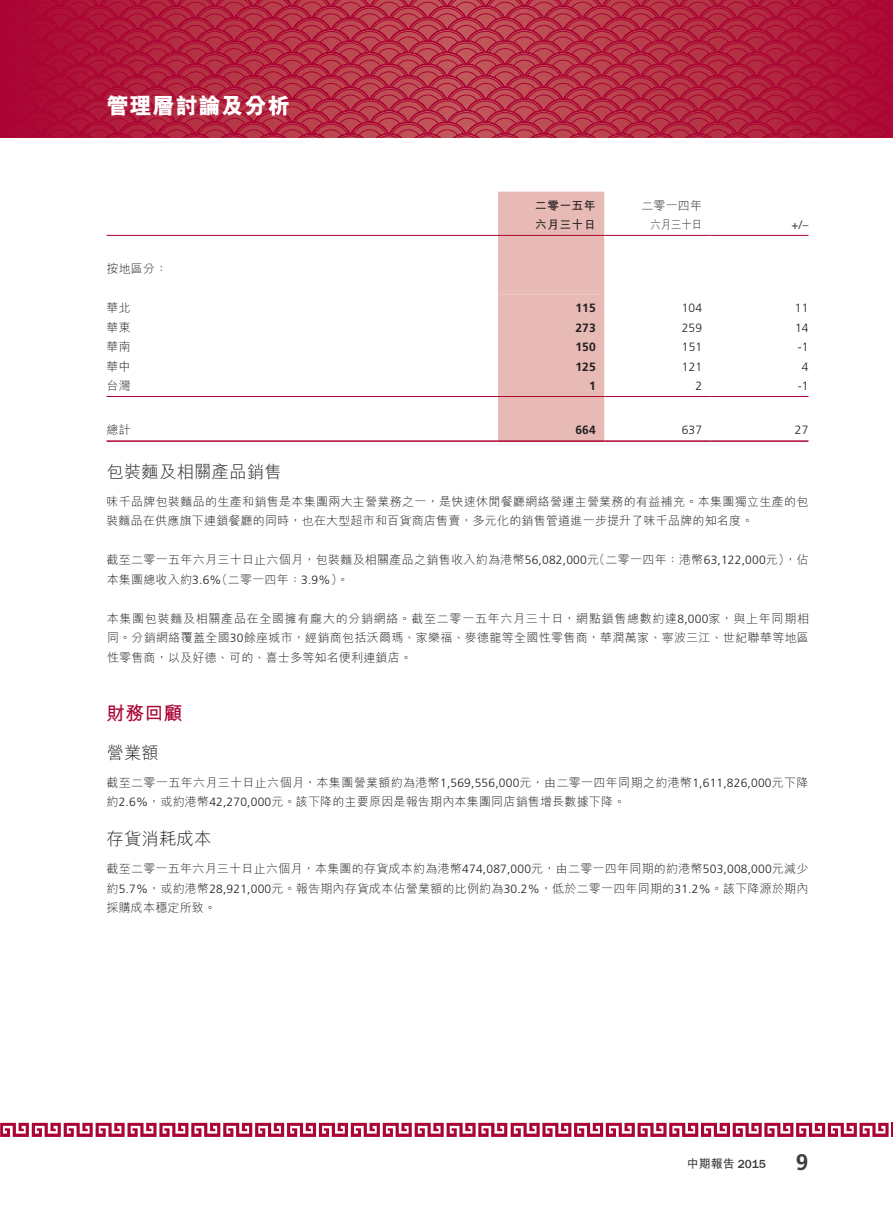
<style>
.page{position:relative;width:893px;height:1212px;background:#fff}
.page>*{position:absolute;margin:0;border:0;box-sizing:border-box;transform-origin:0 0}
.t1{font:22.5px "M Hei HK Xbold E Ten B5 H";letter-spacing:.02em;color:#fff}
.t2{font:700 22.5px "Frutiger LT Std";color:#3e3e3f}
.t3{font:18.75px "M Hei HK Bold E Ten B5 H";color:#ab0333}
.t4{font:17.25px "M Hei HK Light E Ten B5 H";letter-spacing:.015em;color:#231f20}
.t5{font:12px/19.5px "M Hei HK Light E Ten B5 H";letter-spacing:.02em;color:#231f20}
.t6{font:300 12px "Frutiger LT Std";letter-spacing:.015em;color:#231f20}
.t7{font:700 12px "Frutiger LT Std";letter-spacing:.015em;color:#231f20}
.t8{font:12px "M Hei HK Bold E Ten B5 H";letter-spacing:.015em;color:#231f20}
.t9{font:12px "M Hei HK Bold E Ten B5 H";color:#3e3e3f}
.t10{font:12px "M Hei HK Light E Ten B5 H";letter-spacing:.02em;color:#231f20;scale:.85 1}
.s1{font-family:"Frutiger LT Std";font-weight:300}
.s2{font-family:"Franklin Gothic";font-weight:500}
</style>
<div class="page">
<svg style="left:1px;top:0;width:348px;height:137px"></svg>
<svg style="left:349px;top:0;width:543px;height:137px"></svg>
<svg style="left:0;top:1123px;width:892px;height:14px"></svg>
<div style="left:498px;top:192px;width:106px;height:248px;background:#e7bab5"></div>
<hr style="left:106px;top:235px;width:392px;height:1px;background:#ab0333">
<hr style="left:498px;top:235px;width:106px;height:1px;background:#ab0333">
<hr style="left:604px;top:235px;width:106px;height:1px;background:#ab0333">
<hr style="left:710px;top:235px;width:98px;height:1px;background:#ab0333">
<hr style="left:106px;top:396px;width:392px;height:1px;background:#ab0333">
<hr style="left:498px;top:396px;width:106px;height:1px;background:#ab0333">
<hr style="left:604px;top:396px;width:106px;height:1px;background:#ab0333">
<hr style="left:710px;top:396px;width:98px;height:1px;background:#ab0333">
<hr style="left:106px;top:440px;width:392px;height:2px;background:#ab0333">
<hr style="left:498px;top:440px;width:106px;height:2px;background:#ab0333">
<hr style="left:604px;top:440px;width:106px;height:2px;background:#ab0333">
<hr style="left:710px;top:440px;width:98px;height:2px;background:#ab0333">
<h1 class="t1" style="left:106px;top:97px;width:185px">管理層討論及分析</h1>
<p class="t8" style="left:535px;top:201px;width:62px">二零一五年</p>
<p class="t5" style="left:641px;top:197px;width:62px">二零一四年</p>
<p class="t8" style="left:535px;top:220px;width:62px">六月三十日</p>
<p class="t10" style="left:650px;top:220px;width:62px">六月三十日</p>
<p class="t6" style="left:791px;top:220px;width:18px">+/–</p>
<p class="t5" style="left:106px;top:261px;width:62px">按地區分：</p>
<p class="t5" style="left:106px;top:300px;width:26px">華北</p>
<p class="t7" style="left:575px;top:301px;width:22px">115</p>
<p class="t6" style="left:681px;top:303px;width:22px">104</p>
<p class="t6" style="left:795px;top:303px;width:15px">11</p>
<p class="t5" style="left:107px;top:319px;width:26px">華東</p>
<p class="t7" style="left:575px;top:321px;width:22px">273</p>
<p class="t6" style="left:681px;top:322px;width:22px">259</p>
<p class="t6" style="left:795px;top:322px;width:15px">14</p>
<p class="t5" style="left:107px;top:339px;width:26px">華南</p>
<p class="t7" style="left:575px;top:340px;width:22px">150</p>
<p class="t6" style="left:681px;top:342px;width:22px">151</p>
<p class="t6" style="left:797px;top:342px;width:12px">-1</p>
<p class="t5" style="left:107px;top:358px;width:26px">華中</p>
<p class="t7" style="left:575px;top:360px;width:22px">125</p>
<p class="t6" style="left:681px;top:361px;width:22px">121</p>
<p class="t6" style="left:801px;top:361px;width:8px">4</p>
<p class="t5" style="left:107px;top:378px;width:26px">台灣</p>
<p class="t7" style="left:589px;top:379px;width:8px">1</p>
<p class="t6" style="left:695px;top:381px;width:8px">2</p>
<p class="t6" style="left:797px;top:381px;width:12px">-1</p>
<p class="t5" style="left:106px;top:422px;width:26px">總計</p>
<p class="t7" style="left:575px;top:423px;width:22px">664</p>
<p class="t6" style="left:681px;top:425px;width:22px">637</p>
<p class="t6" style="left:795px;top:425px;width:15px">27</p>
<h3 class="t4" style="left:106px;top:465px;width:177px">包裝麵及相關產品銷售</h3>
<p class="t5" style="left:106px;top:493px;width:703px">味千品牌包裝麵品的生產和銷售是本集團兩大主營業務之一，是快速休閒餐廳網絡營運主營業務的有益補充。本集團獨立生產的包裝麵品在供應旗下連鎖餐廳的同時，也在大型超市和百貨商店售賣，多元化的銷售管道進一步提升了味千品牌的知名度。</p>
<p class="t5" style="left:107px;top:552px;width:703px">截至二零一五年六月三十日止六個月，包裝麵及相關產品之銷售收入約為港幣<span class="s1">56,082,000</span>元（二零一四年：港幣<span class="s1">63,122,000</span>元），佔本集團總收入約<span class="s1">3.6%</span>（二零一四年：<span class="s1">3.9%</span>）。</p>
<p class="t5" style="left:107px;top:610px;width:703px;text-align:justify">本集團包裝麵及相關產品在全國擁有龐大的分銷網絡。截至二零一五年六月三十日，網點鎖售總數約達<span class="s1">8,000</span>家，與上年同期相同。分銷網絡覆蓋全國<span class="s1">30</span>餘座城市，經銷商包括沃爾瑪、家樂福、麥德龍等全國性零售商，華潤萬家、寧波三江、世紀聯華等地區性零售商，以及好德、可的、喜士多等知名便利連鎖店。</p>
<h2 class="t3" style="left:106px;top:706px;width:77px">財務回顧</h2>
<h3 class="t4" style="left:106px;top:746px;width:54px">營業額</h3>
<p class="t5" style="left:106px;top:774px;width:703px">截至二零一五年六月三十日止六個月，本集團營業額約為港幣<span class="s1">1,569,556,000</span>元，由二零一四年同期之約港幣<span class="s1">1,611,826,000</span>元下降約<span class="s1">2.6%</span>，或約港幣<span class="s1">42,270,000</span>元。該下降的主要原因是報告期內本集團同店銷售增長數據下降。</p>
<h3 class="t4" style="left:106px;top:832px;width:106px">存貨消耗成本</h3>
<p class="t5" style="left:106px;top:860px;width:703px;text-align:justify">截至二零一五年六月三十日止六個月，本集團的存貨成本約為港幣<span class="s1">474,087,000</span>元，由二零一四年同期的約港幣<span class="s1">503,008,000</span>元減少約<span class="s1">5.7%</span>，或約港幣<span class="s1">28,921,000</span>元。報告期內存貨成本佔營業額的比例約為<span class="s1">30.2%</span>，低於二零一四年同期的<span class="s1">31.2%</span>。該下降源於期內採購成本穩定所致。</p>
<p class="t9" style="left:686px;top:1159px;width:81px">中期報告 <span class="s2">2015</span></p>
<h1 class="t2" style="left:796px;top:1149px;width:14px">9</h1>
</div>
